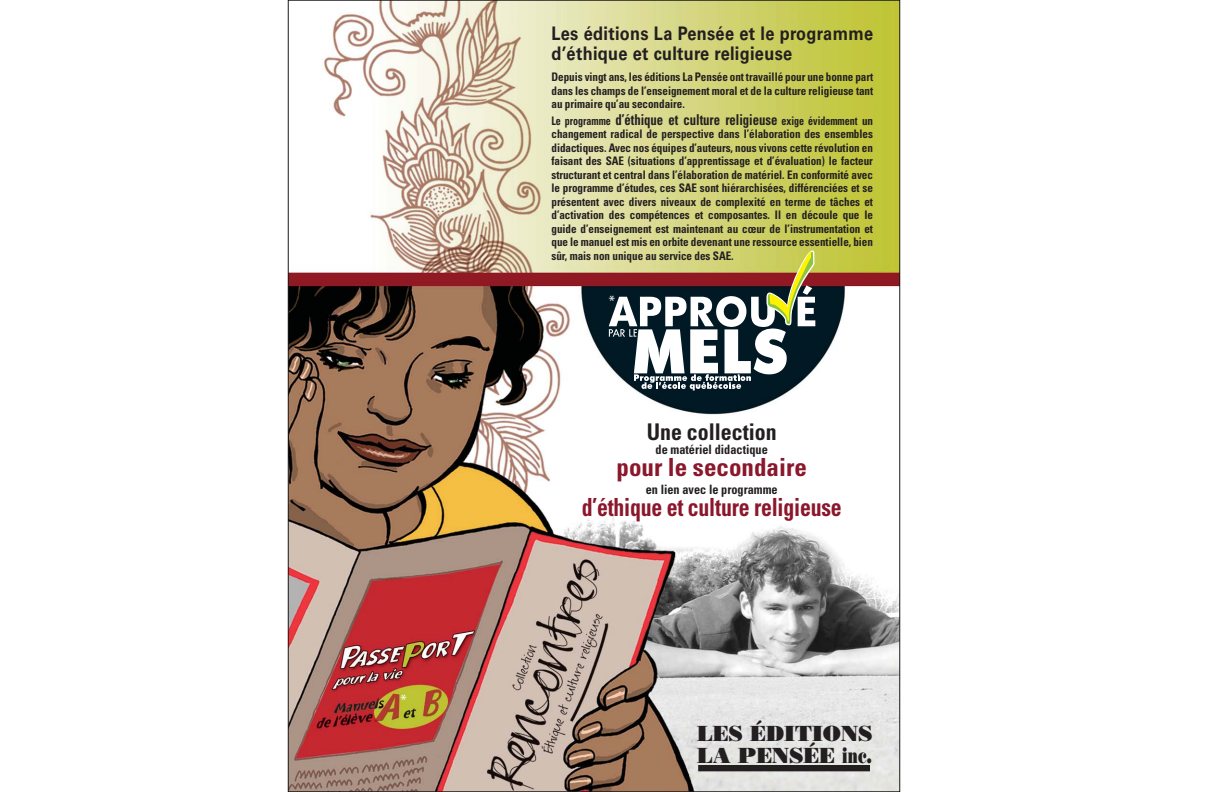
<style>
.page{position:relative;width:1224px;height:792px;background:#fff}
.page>*{position:absolute;margin:0;border:0;box-sizing:border-box;transform-origin:0 0}
.t1{font:700 condensed 25px "Univers";letter-spacing:-.01em;color:#8b172c;scale:.87 1}
.t2{font:700 condensed 25px "Univers";letter-spacing:-.01em;color:#8b172c}
.t3{font:700 condensed 23px "Univers";color:#231f20;scale:.95 1}
.t4{font:21.8px/21.8px "Bodoni Poster";color:#231f20}
.t5{font:700 18.7px/20.4px "Univers";letter-spacing:.02em;color:#231f20;scale:.87 1}
.t6{font:15.2px "Myriad";color:#fff}
.t7{font:700 condensed 12.9px "Univers";color:#231f20;scale:.95 1}
.t8{font:700 condensed 11.8px/13.5px "Univers";letter-spacing:-.005em;color:#231f20;text-align:justify;scale:.85 1}
.t9{font:700 condensed 11.8px/13.5px "Univers";letter-spacing:-.005em;color:#231f20;text-align:justify;scale:.94 1}
.s1{font-size:15px}
</style>
<div class="page">
<img style="left:290px;top:2px;width:608px;height:788px">
<div style="left:698px;top:765px;width:172px;height:6px;background:#231f20"></div>
<svg style="left:609px;top:247px;width:206px;height:143px"></svg>
<p class="t6" style="left:401px;top:694px;width:8px">*</p>
<h3 class="t5" style="left:551px;top:24px;width:371px">Les éditions La Pensée et le programme d’éthique et culture religieuse</h3>
<p class="t9" style="left:551px;top:72px;width:344px">Depuis vingt ans, les éditions La Pensée ont travaillé pour une bonne part dans les champs de l’enseignement moral et de la culture religieuse tant au primaire qu’au secondaire.</p>
<p class="t8" style="left:551px;top:115px;width:380px">Le programme <span class="s1">d’éthique et culture religieuse</span> exige évidemment un changement radical de perspective dans l’élaboration des ensembles didactiques. Avec nos équipes d’auteurs, nous vivons cette révolution en faisant des SAE (situations d’apprentissage et d’évaluation) le facteur structurant et central dans l’élaboration de matériel. En conformité avec le programme d’études, ces SAE sont hiérarchisées, différenciées et se présentent avec divers niveaux de complexité en terme de tâches et d’activation des compétences et composantes. Il en découle que le guide d’enseignement est maintenant au cœur de l’instrumentation et que le manuel est mis en orbite devenant une ressource essentielle, bien sûr, mais non unique au service des SAE.</p>
<p class="t6" style="left:609px;top:295px;width:8px">*</p>
<h2 class="t3" style="left:647px;top:423px;width:138px">Une collection</h2>
<p class="t7" style="left:656px;top:445px;width:120px">de matériel didactique</p>
<h1 class="t2" style="left:617px;top:458px;width:192px">pour le secondaire</h1>
<p class="t7" style="left:646px;top:485px;width:140px">en lien avec le programme</p>
<h1 class="t1" style="left:582px;top:498px;width:300px">d’éthique et culture religieuse</h1>
<h3 class="t4" style="left:697px;top:724px;width:177px">LES ÉDITIONS<br>LA PENSÉE inc.</h3>
</div>
